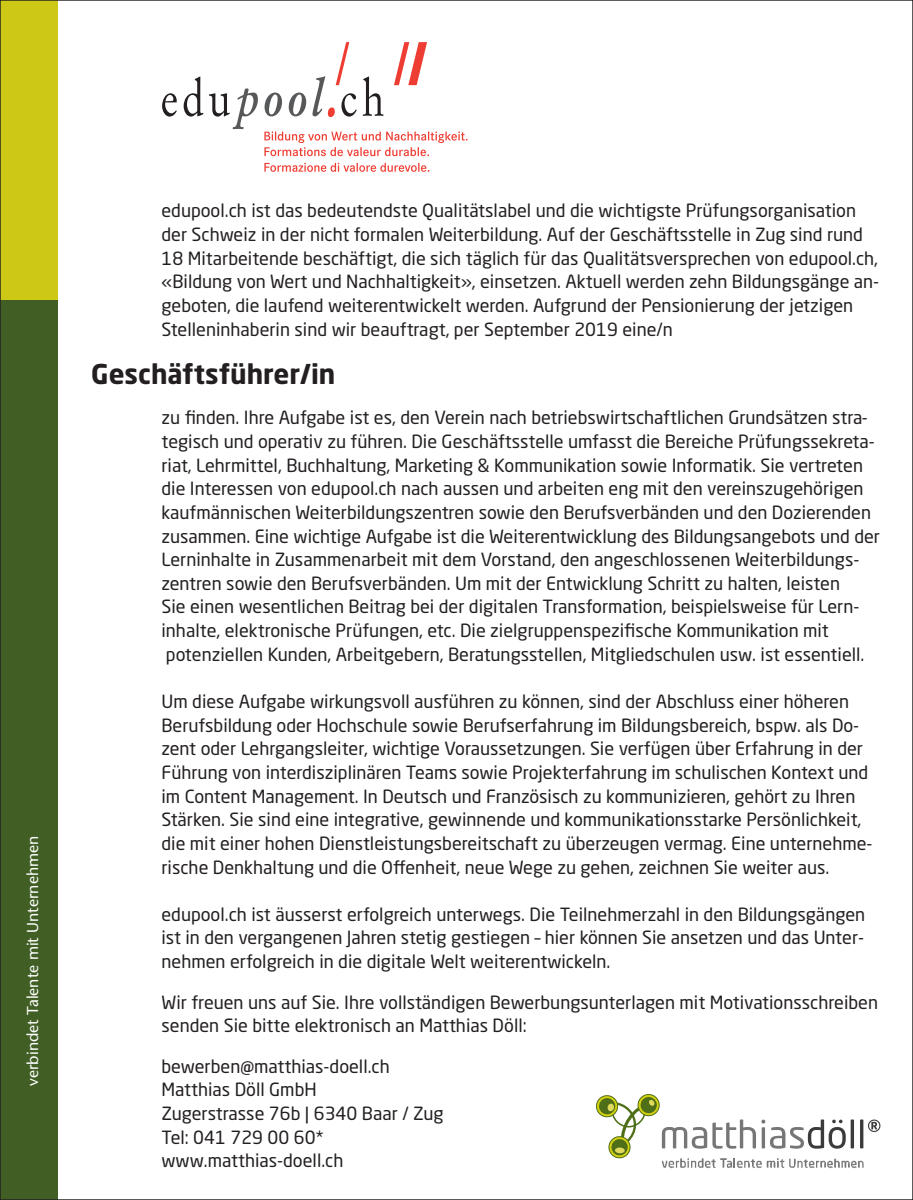
<style>
.page{position:relative;width:913px;height:1200px;background:#fff}
.page>*{position:absolute;margin:0;border:0;box-sizing:border-box;transform-origin:0 0}
.t1{font:700 27px "Neo Sans Pro";color:#231f20}
.t2{font:18px/23.6px "Neo Sans Pro";color:#231f20}
.t3{font:15.75px "Stone Sans";color:#fff}
</style>
<div class="page">
<div style="left:0;top:0;width:57px;height:1199px;background:#415f25"></div>
<div style="left:0;top:0;width:57px;height:300px;background:#cdc816"></div>
<svg style="left:596px;top:1094px;width:284px;height:74px"></svg>
<svg style="left:162px;top:93px;width:15px;height:23px"></svg>
<svg style="left:183px;top:76px;width:20px;height:40px"></svg>
<svg style="left:209px;top:88px;width:49px;height:41px"></svg>
<svg style="left:264px;top:92px;width:18px;height:24px"></svg>
<svg style="left:288px;top:92px;width:18px;height:24px"></svg>
<svg style="left:362px;top:76px;width:21px;height:40px"></svg>
<svg style="left:312px;top:42px;width:44px;height:75px"></svg>
<svg style="left:394px;top:42px;width:33px;height:43px"></svg>
<svg style="left:264px;top:163px;width:165px;height:9px"></svg>
<svg style="left:264px;top:131px;width:203px;height:25px"></svg>
<p class="t3" style="left:27px;top:1085px;width:251px;rotate:-90deg">verbindet Talente mit Unternehmen</p>
<p class="t2" style="left:161px;top:200px;width:719px">edupool.ch ist das bedeutendste Qualitätslabel und die wichtigste Prüfungsorganisation der Schweiz in der nicht formalen Weiterbildung. Auf der Geschäftsstelle in Zug sind rund 18 Mitarbeitende beschäftigt, die sich täglich für das Qualitätsversprechen von edupool.ch, «Bildung von Wert und Nachhaltigkeit», einsetzen. Aktuell werden zehn Bildungsgänge an&shy;geboten, die laufend weiterentwickelt werden. Aufgrund der Pensionierung der jetzigen Stelleninhaberin sind wir beauftragt, per September 2019 eine/n</p>
<h1 class="t1" style="left:91px;top:363px;width:245px">Geschäftsführer/in</h1>
<p class="t2" style="left:161px;top:407px;width:719px">zu finden. Ihre Aufgabe ist es, den Verein nach betriebswirtschaftlichen Grundsätzen stra&shy;tegisch und operativ zu führen. Die Geschäftsstelle umfasst die Bereiche Prüfungssekreta&shy;riat, Lehrmittel, Buchhaltung, Marketing &amp; Kommunikation sowie Informatik. Sie vertreten die Interessen von edupool.ch nach aussen und arbeiten eng mit den vereinszugehörigen kaufmännischen Weiterbildungszentren sowie den Berufsverbänden und den Dozierenden zusammen. Eine wichtige Aufgabe ist die Weiterentwicklung des Bildungsangebots und der Lerninhalte in Zusammenarbeit mit dem Vorstand, den angeschlossenen Weiterbildungs&shy;zentren sowie den Berufsverbänden. Um mit der Entwicklung Schritt zu halten, leisten<br>Sie einen wesentlichen Beitrag bei der digitalen Transformation, beispielsweise für Lern&shy;inhalte, elektronische Prüfungen, etc. Die zielgruppenspezifische Kommunikation mit potenziellen Kunden, Arbeitgebern, Beratungsstellen, Mitgliedschulen usw. ist essentiell.</p>
<p class="t2" style="left:161px;top:691px;width:712px">Um diese Aufgabe wirkungsvoll ausführen zu können, sind der Abschluss einer höheren Berufsbildung oder Hochschule sowie Berufserfahrung im Bildungsbereich, bspw. als Do&shy;zent oder Lehrgangsleiter, wichtige Voraussetzungen. Sie verfügen über Erfahrung in der Führung von interdisziplinären Teams sowie Projekterfahrung im schulischen Kontext und im Content Management. In Deutsch und Französisch zu kommunizieren, gehört zu Ihren Stärken. Sie sind eine integrative, gewinnende und kommunikationsstarke Persönlichkeit, die mit einer hohen Dienstleistungsbereitschaft zu überzeugen vermag. Eine unternehme&shy;rische Denkhaltung und die Offenheit, neue Wege zu gehen, zeichnen Sie weiter aus.</p>
<p class="t2" style="left:161px;top:903px;width:705px;text-align:justify">edupool.ch ist äusserst erfolgreich unterwegs. Die Teilnehmerzahl in den Bildungsgängen ist in den vergangenen Jahren stetig gestiegen – hier können Sie ansetzen und das Unter&shy;nehmen erfolgreich in die digitale Welt weiterentwickeln.</p>
<p class="t2" style="left:161px;top:991px;width:717px">Wir freuen uns auf Sie. Ihre vollständigen Bewerbungsunterlagen mit Motivationsschreiben senden Sie bitte elektronisch an Matthias Döll:</p>
<p class="t2" style="left:161px;top:1055px;width:283px">bewerben@matthias-doell.ch<br>Matthias Döll GmbH<br>Zugerstrasse 76b | 6340 Baar / Zug<br>Tel: 041 729 00 60* www.matthias-doell.ch</p>
</div>
